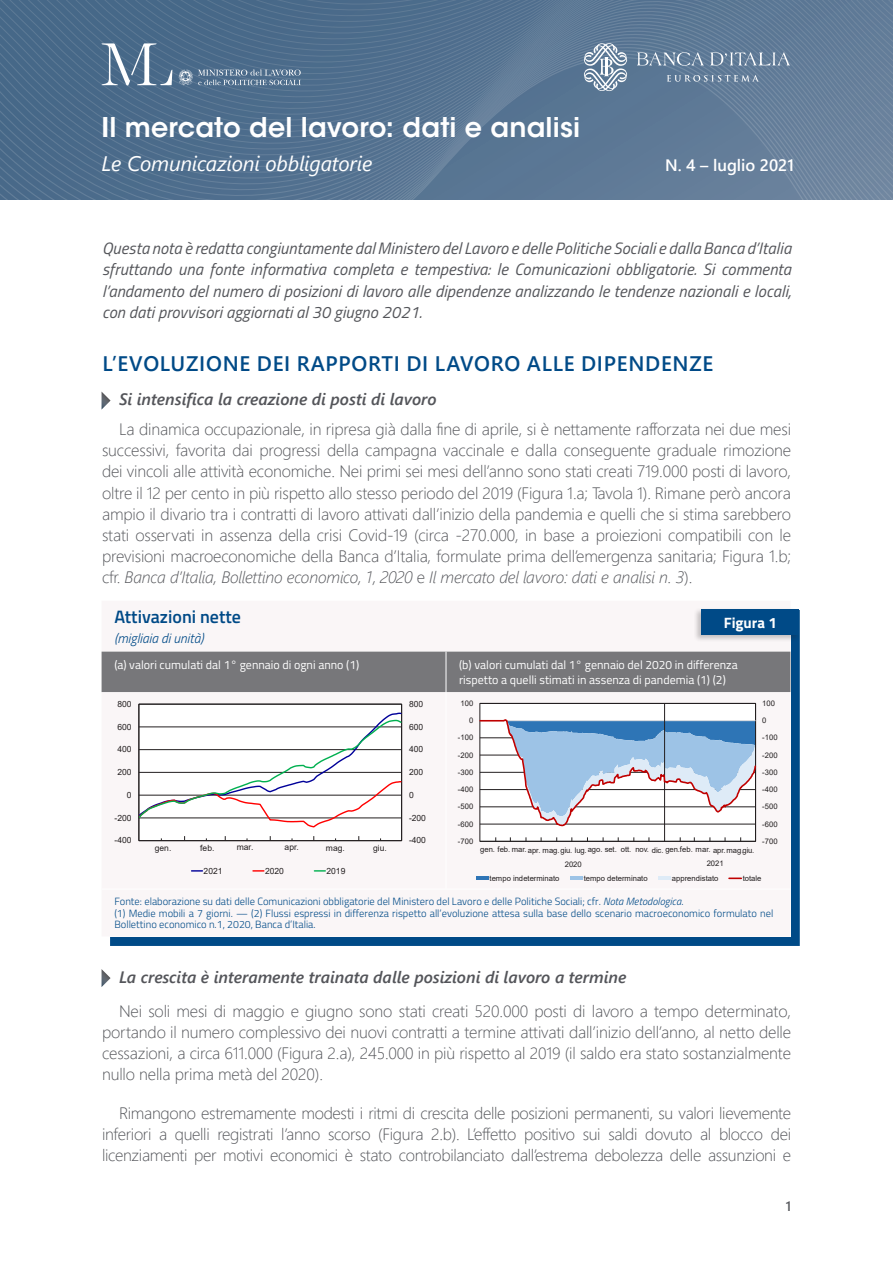
<style>
.page{position:relative;width:893px;height:1263px;background:#fff}
.page>*{position:absolute;margin:0;border:0;box-sizing:border-box;transform-origin:0 0}
.t1{font:600 27px "ITC Avant Garde Std";letter-spacing:.005em;color:#fff}
.t2{font:600 21px "Segoe UI";letter-spacing:.035em;color:#004a87}
.t3{font:italic 21px "Segoe UI";letter-spacing:-.01em;color:#fff}
.t4{font:600 18px "Titillium";color:#004a87}
.t5{font:300 16.5px/21.1px "Segoe UI";letter-spacing:-.01em;color:#54555a;text-align:justify}
.t6{font:italic 16.5px/21.1px "Titillium";letter-spacing:.005em;color:#54555a;text-align:justify}
.t7{font:italic 600 16.5px "Segoe UI";color:#54555a}
.t8{font:600 16.5px "Segoe UI";color:#fff}
.t9{font:700 15px "Titillium";color:#fff}
.t10{font:italic 300 13.5px "Titillium";color:#004a87}
.t11{font:600 13.5px "Segoe UI";color:#54555a}
.t12{font:12px/14.4px "Titillium";color:#fff}
.t13{font:300 10.5px/11.2px "Titillium";color:#004a87}
.t14{font:8.55px "Arial";color:#231f20}
.t15{font:7.65px/14.1px "Arial";letter-spacing:-.005em;color:#231f20}
.s1{font-style:italic}
</style>
<div class="page">
<svg style="left:0;top:91px;width:893px;height:109px;background:#597693"></svg>
<svg style="left:0;top:0;width:893px;height:91px;background:#5a7794"></svg>
<svg style="left:102px;top:392px;width:9px;height:17px"></svg>
<svg style="left:102px;top:969px;width:9px;height:18px"></svg>
<div style="left:110px;top:610px;width:690px;height:335px;background:#004a87"></div>
<div style="left:102px;top:610px;width:688px;height:326px;background:#faf6f7"></div>
<div style="left:102px;top:652px;width:688px;height:40px;background:#77777a"></div>
<hr style="left:446px;top:652px;width:1px;height:40px;background:#fff">
<hr style="left:446px;top:692px;width:1px;height:197px;background:#fff">
<hr style="left:102px;top:889px;width:344px;height:1px;background:#fff">
<hr style="left:446px;top:889px;width:344px;height:1px;background:#fff">
<div style="left:139px;top:704px;width:263px;height:137px;background:#fff"></div>
<div style="left:139px;top:704px;width:263px;height:137px;border:1px solid #231f20"></div>
<hr style="left:401px;top:704px;width:1px;height:137px;background:#231f20">
<hr style="left:139px;top:704px;width:1px;height:137px;background:#231f20">
<svg style="left:138px;top:712px;width:265px;height:116px"></svg>
<div style="left:480px;top:703px;width:275px;height:138px;background:#fff"></div>
<hr style="left:480px;top:841px;width:275px;height:1px;background:#231f20">
<div style="left:480px;top:703px;width:276px;height:138px;border:1px solid #231f20"></div>
<hr style="left:755px;top:703px;width:1px;height:138px;background:#231f20">
<hr style="left:664px;top:703px;width:1px;height:138px;background:#231f20">
<svg style="left:480px;top:718px;width:276px;height:109px"></svg>
<hr style="left:476px;top:876px;width:12px;height:4px;background:#2e75b6">
<hr style="left:570px;top:876px;width:12px;height:4px;background:#9dc3e6">
<hr style="left:658px;top:876px;width:13px;height:4px;background:#deebf7">
<svg style="left:729px;top:877px;width:12px;height:2px"></svg>
<div style="left:694px;top:607px;width:107px;height:35px;background:#231f20;opacity:.25"></div>
<div style="left:701px;top:609px;width:98px;height:26px;background:#004a87"></div>
<h1 class="t1" style="left:102px;top:110px;width:480px">Il mercato del lavoro: dati e analisi</h1>
<p class="t3" style="left:102px;top:144px;width:272px">Le Comunicazioni obbligatorie</p>
<p class="t8" style="left:665px;top:149px;width:130px">N. 4 – luglio 2021</p>
<p class="t6" style="left:102px;top:237px;width:691px">Questa nota è redatta congiuntamente dal Ministero del Lavoro e delle Politiche Sociali e dalla Banca d’Italia sfruttando una fonte informativa completa e tempestiva: le Comunicazioni obbligatorie. Si commenta l’andamento del numero di posizioni di lavoro alle dipendenze analizzando le tendenze nazionali e locali, con dati provvisori aggiornati al 30 giugno 2021.</p>
<p class="t2" style="left:102px;top:344px;width:612px">L’EVOLUZIONE DEI RAPPORTI DI LAVORO ALLE DIPENDENZE</p>
<p class="t7" style="left:119px;top:384px;width:319px">Si intensifica la creazione di posti di lavoro</p>
<p class="t5" style="left:102px;top:417px;width:690px;text-indent:17px">La dinamica occupazionale, in ripresa già dalla fine di aprile, si è nettamente rafforzata nei due mesi successivi, favorita dai progressi della campagna vaccinale e dalla conseguente graduale rimozione dei vincoli alle attività economiche. Nei primi sei mesi dell’anno sono stati creati 719.000 posti di lavoro, oltre il 12 per cento in più rispetto allo stesso periodo del 2019 (Figura 1.a; Tavola 1). Rimane però ancora ampio il divario tra i contratti di lavoro attivati dall’inizio della pandemia e quelli che si stima sarebbero stati osservati in assenza della crisi Covid-19 (circa -270.000, in base a proiezioni compatibili con le previsioni macroeconomiche della Banca d’Italia, formulate prima dell’emergenza sanitaria; Figura 1.b; cfr. <span class="s1">Banca d’Italia, Bollettino economico, 1, 2020</span> e <span class="s1">Il mercato del lavoro: dati e analisi n. 3</span>).</p>
<p class="t4" style="left:114px;top:603px;width:128px">Attivazioni nette</p>
<p class="t10" style="left:114px;top:629px;width:91px">(migliaia di unità)</p>
<p class="t12" style="left:114px;top:657px;width:246px">(a) valori cumulati dal 1° gennaio di ogni anno (1)</p>
<p class="t12" style="left:459px;top:657px;width:280px">(b) valori cumulati dal 1° gennaio del 2020 in differenza rispetto a quelli stimati in assenza di pandemia (1) (2)</p>
<p class="t9" style="left:724px;top:611px;width:55px">Figura 1</p>
<p class="t14" style="left:117px;top:698px;width:16px">800</p>
<p class="t14" style="left:409px;top:698px;width:16px">800</p>
<p class="t15" style="left:460px;top:696px;width:14px">100</p>
<p class="t15" style="left:762px;top:696px;width:14px">100</p>
<p class="t14" style="left:117px;top:721px;width:16px">600</p>
<p class="t14" style="left:409px;top:721px;width:16px">600</p>
<p class="t15" style="left:469px;top:713px;width:6px">0</p>
<p class="t15" style="left:762px;top:713px;width:6px">0</p>
<p class="t15" style="left:458px;top:730px;width:17px">-100</p>
<p class="t15" style="left:762px;top:730px;width:17px">-100</p>
<p class="t14" style="left:117px;top:743px;width:16px">400</p>
<p class="t14" style="left:409px;top:743px;width:16px">400</p>
<p class="t15" style="left:458px;top:748px;width:17px">-200</p>
<p class="t15" style="left:762px;top:748px;width:17px">-200</p>
<p class="t14" style="left:117px;top:766px;width:16px">200</p>
<p class="t14" style="left:409px;top:766px;width:16px">200</p>
<p class="t15" style="left:458px;top:765px;width:17px">-300</p>
<p class="t15" style="left:762px;top:765px;width:17px">-300</p>
<p class="t14" style="left:127px;top:789px;width:6px">0</p>
<p class="t14" style="left:409px;top:789px;width:6px">0</p>
<p class="t15" style="left:458px;top:782px;width:17px">-400</p>
<p class="t15" style="left:762px;top:782px;width:17px">-400</p>
<p class="t15" style="left:458px;top:799px;width:17px">-500</p>
<p class="t15" style="left:762px;top:799px;width:17px">-500</p>
<p class="t14" style="left:115px;top:812px;width:19px">-200</p>
<p class="t14" style="left:409px;top:812px;width:19px">-200</p>
<p class="t15" style="left:458px;top:817px;width:17px">-600</p>
<p class="t15" style="left:762px;top:817px;width:17px">-600</p>
<p class="t14" style="left:115px;top:834px;width:19px">-400</p>
<p class="t14" style="left:409px;top:834px;width:19px">-400</p>
<p class="t15" style="left:458px;top:834px;width:17px">-700</p>
<p class="t15" style="left:762px;top:834px;width:17px">-700</p>
<p class="t14" style="left:155px;top:842px;width:18px">gen.</p>
<p class="t14" style="left:200px;top:842px;width:16px">feb.</p>
<p class="t14" style="left:237px;top:841px;width:18px">mar.</p>
<p class="t14" style="left:285px;top:841px;width:16px">apr.</p>
<p class="t14" style="left:326px;top:842px;width:20px">mag.</p>
<p class="t14" style="left:373px;top:842px;width:15px">giu.</p>
<p class="t15" style="left:565px;top:843px;width:191px;text-indent:-84px">gen. feb. mar.apr. mag.giu. lug.ago. set. ott. nov. dic. gen.feb. mar. apr.mag.giu.<br>2020</p>
<p class="t15" style="left:707px;top:856px;width:18px">2021</p>
<p class="t14" style="left:204px;top:865px;width:20px">2021</p>
<p class="t14" style="left:265px;top:865px;width:20px">2020</p>
<p class="t14" style="left:326px;top:865px;width:20px">2019</p>
<p class="t15" style="left:490px;top:871px;width:71px">tempo indeterminato</p>
<p class="t15" style="left:584px;top:871px;width:65px">tempo determinato</p>
<p class="t15" style="left:672px;top:871px;width:48px">apprendistato</p>
<p class="t15" style="left:743px;top:871px;width:20px">totale</p>
<p class="t13" style="left:114px;top:896px;width:661px">Fonte: elaborazione su dati delle Comunicazioni obbligatorie del Ministero del Lavoro e delle Politiche Sociali; cfr. <span class="s1">Nota Metodologica</span>.<br>(1) Medie mobili a 7 giorni. — (2) Flussi espressi in differenza rispetto all’evoluzione attesa sulla base dello scenario macroeconomico formulato nel<br>Bollettino economico n.1, 2020, Banca d’Italia.</p>
<p class="t7" style="left:119px;top:961px;width:509px">La crescita è interamente trainata dalle posizioni di lavoro a termine</p>
<p class="t5" style="left:102px;top:999px;width:690px;text-indent:17px">Nei soli mesi di maggio e giugno sono stati creati 520.000 posti di lavoro a tempo determinato, portando il numero complessivo dei nuovi contratti a termine attivati dall’inizio dell’anno, al netto delle cessazioni, a circa 611.000 (Figura 2.a), 245.000 in più rispetto al 2019 (il saldo era stato sostanzialmente nullo nella prima metà del 2020).</p>
<p class="t5" style="left:102px;top:1100px;width:691px;text-indent:17px">Rimangono estremamente modesti i ritmi di crescita delle posizioni permanenti, su valori lievemente inferiori a quelli registrati l’anno scorso (Figura 2.b). L’effetto positivo sui saldi dovuto al blocco dei licenziamenti per motivi economici è stato controbilanciato dall’estrema debolezza delle assunzioni e</p>
<p class="t11" style="left:786px;top:1193px;width:7px">1</p>
</div>
